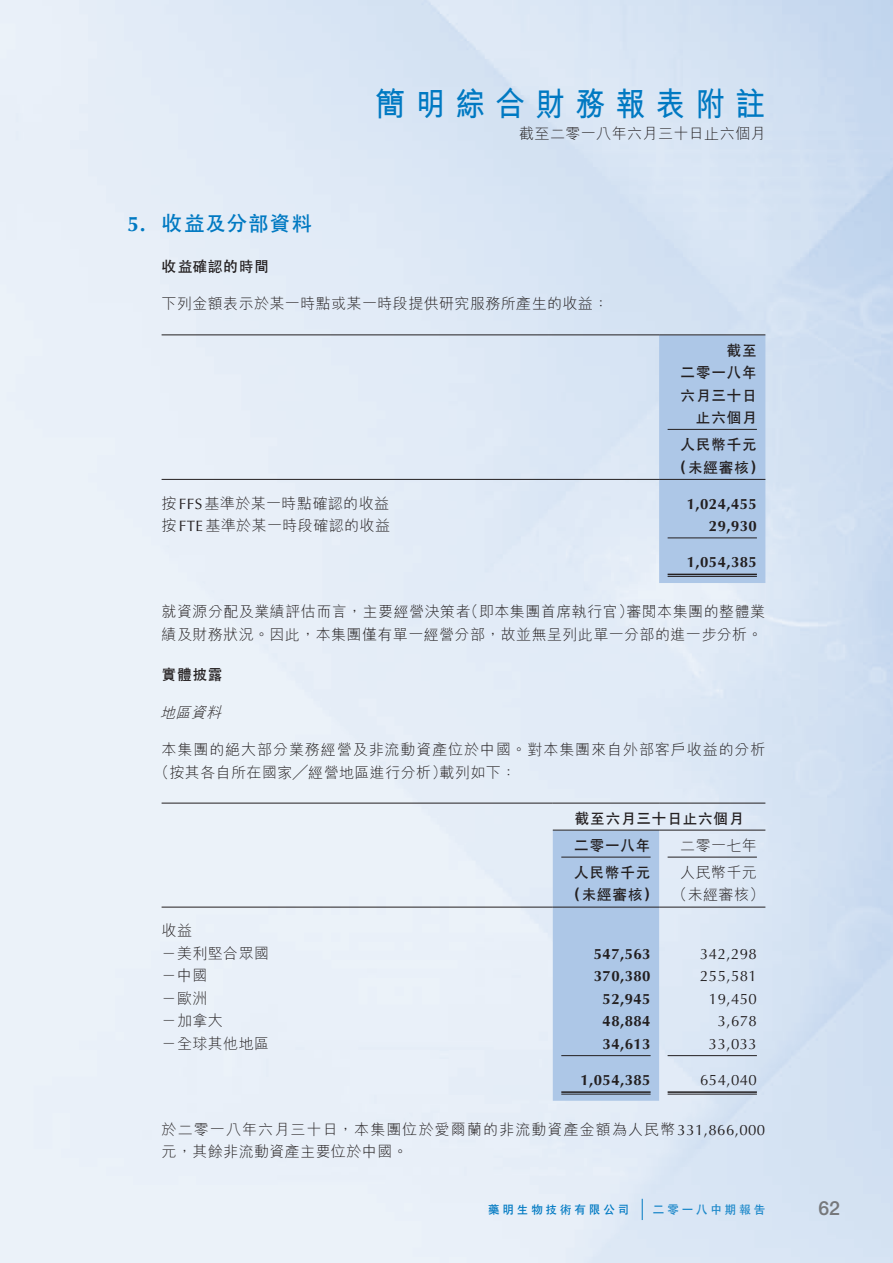
<style>
.page{position:relative;width:893px;height:1263px;background:#fff}
.page>*{position:absolute;margin:0;border:0;box-sizing:border-box;transform-origin:0 0}
.t1{font:700 33px "M Hei HK";letter-spacing:.345em;color:#0079c2;scale:.9 1}
._3__標題{font:700 21px "C Hei 2 HK";letter-spacing:.03em;color:#0079c2}
._3__標題-2{font:700 21px "Optima LT Std";color:#0079c2}
.t2{font:500 19.5px "Helvetica Neue LT Std";color:#76787b}
._1__內文{font:300 15px/22.5px "M Hei HK";letter-spacing:.03em;color:#231f20}
._1__內文-2{font:700 15px "Optima LT Std";letter-spacing:.03em;color:#231f20}
._1__內文-3{font:300 15px/22.5px "M Hei HK";letter-spacing:.075em;color:#231f20}
._1__內文-4{font:700 15px "C Hei 2 HK";letter-spacing:.03em;color:#231f20}
._1__內文-5{font:300 15px/22.5px "M Hei HK";letter-spacing:.06em;color:#231f20}
._1__內文-6{font:15px "Optima LT Std";letter-spacing:.03em;color:#231f20}
._4__副標題{font:700 15px "C Hei 2 HK";letter-spacing:.03em;color:#231f20}
._5__副副標題{font:italic 300 15px "M Hei HK";color:#231f20}
.t3{font:700 12px "C Hei 2 HK";letter-spacing:.2em;color:#0079c2}
.t4{font:700 12px "C Hei 2 HK";letter-spacing:.2em;color:#1e89ca}
.s1{font-family:"Optima LT Std";font-weight:400}
.s2{font-weight:800}
</style>
<div class="page">
<img style="left:0;top:0;width:893px;height:1263px">
<svg style="left:642px;top:1199px;width:1px;height:21px"></svg>
<div style="left:659px;top:336px;width:106px;height:247px;background:#adc7e7"></div>
<hr style="left:162px;top:335px;width:497px;height:1px;background:#231f20">
<hr style="left:659px;top:335px;width:106px;height:1px;background:#231f20">
<hr style="left:668px;top:429px;width:89px;height:1px;background:#231f20">
<hr style="left:162px;top:479px;width:497px;height:1px;background:#231f20">
<hr style="left:659px;top:479px;width:106px;height:1px;background:#231f20">
<hr style="left:668px;top:538px;width:89px;height:1px;background:#231f20">
<hr style="left:668px;top:574px;width:89px;height:1px;background:#231f20">
<hr style="left:668px;top:576px;width:89px;height:1px;background:#231f20">
<div style="left:553px;top:831px;width:106px;height:270px;background:#adc7e7"></div>
<hr style="left:162px;top:803px;width:391px;height:1px;background:#231f20">
<hr style="left:553px;top:803px;width:106px;height:1px;background:#231f20">
<hr style="left:659px;top:803px;width:106px;height:1px;background:#231f20">
<hr style="left:553px;top:830px;width:106px;height:1px;background:#231f20">
<hr style="left:659px;top:830px;width:106px;height:1px;background:#231f20">
<hr style="left:561px;top:857px;width:90px;height:1px;background:#231f20">
<hr style="left:668px;top:857px;width:89px;height:1px;background:#231f20">
<hr style="left:162px;top:907px;width:391px;height:1px;background:#231f20">
<hr style="left:553px;top:907px;width:106px;height:1px;background:#231f20">
<hr style="left:659px;top:907px;width:106px;height:1px;background:#231f20">
<hr style="left:561px;top:1055px;width:90px;height:1px;background:#231f20">
<hr style="left:668px;top:1055px;width:89px;height:1px;background:#231f20">
<hr style="left:561px;top:1091px;width:90px;height:2px;background:#231f20">
<hr style="left:561px;top:1094px;width:90px;height:1px;background:#231f20">
<hr style="left:668px;top:1091px;width:89px;height:2px;background:#231f20">
<hr style="left:668px;top:1094px;width:89px;height:1px;background:#231f20">
<h1 class="t1" style="left:376px;top:80px;width:435px">簡明綜合財務報表附註</h1>
<p class="_1__內文" style="left:519px;top:122px;width:248px">截至二零一八年六月三十日止六個月</p>
<p class="_3__標題-2" style="left:128px;top:212px;width:20px">5.</p>
<p class="_3__標題" style="left:162px;top:213px;width:152px">收益及分部資料</p>
<p class="_4__副標題" style="left:162px;top:259px;width:109px">收益確認的時間</p>
<p class="_1__內文" style="left:162px;top:292px;width:448px">下列金額表示於某一時點或某一時段提供研究服務所產生的收益：</p>
<p class="_1__內文" style="left:162px;top:492px;width:229px">按<span class="s1">FFS</span>基準於某一時點確認的收益</p>
<p class="_1__內文" style="left:162px;top:514px;width:230px">按<span class="s1">FTE</span>基準於某一時段確認的收益</p>
<p class="_1__內文-4" style="left:726px;top:343px;width:32px">截至</p>
<p class="_1__內文-4" style="left:680px;top:365px;width:78px">二零一八年</p>
<p class="_1__內文-4" style="left:680px;top:388px;width:78px">六月三十日</p>
<p class="_1__內文-4" style="left:696px;top:410px;width:63px">止六個月</p>
<p class="_1__內文-4" style="left:680px;top:437px;width:78px">人民幣千元</p>
<p class="_1__內文-4" style="left:672px;top:460px;width:94px"><span class="s2">（</span>未經審核<span class="s2">(</span></p>
<p class="_1__內文-2" style="left:687px;top:495px;width:72px">1,024,455</p>
<p class="_1__內文-2" style="left:709px;top:517px;width:49px">29,930</p>
<p class="_1__內文-2" style="left:687px;top:553px;width:72px">1,054,385</p>
<p class="_1__內文" style="left:626px;top:600px;width:140px">審閱本集團的整體業</p>
<p class="_1__內文" style="left:464px;top:600px;width:171px">（即本集團首席執行官）</p>
<p class="_1__內文" style="left:162px;top:600px;width:602px">就資源分配及業績評估而言，主要經營決策者<br>績及財務狀況。因此，本集團僅有單一經營分部，故並無呈列此單一分部的進一步分析。</p>
<p class="_4__副標題" style="left:162px;top:667px;width:63px">實體披露</p>
<p class="_5__副副標題" style="left:160px;top:704px;width:67px">地區資料</p>
<p class="_1__內文-5" style="left:440px;top:738px;width:327px;text-indent:-278px">本集團的絕大部分業務經營及非流動資產位於中國。對本集團來自外部客戶收益的分析載列如下：</p>
<p class="_1__內文" style="left:154px;top:761px;width:294px">（按其各自所在國家╱經營地區進行分析）</p>
<p class="_1__內文-4" style="left:574px;top:811px;width:171px">截至六月三十日止六個月</p>
<p class="_1__內文" style="left:680px;top:834px;width:78px">二零一七年</p>
<p class="_1__內文-4" style="left:574px;top:838px;width:78px">二零一八年</p>
<p class="_1__內文-4" style="left:574px;top:865px;width:78px">人民幣千元</p>
<p class="_1__內文" style="left:680px;top:861px;width:78px">人民幣千元</p>
<p class="_1__內文-4" style="left:566px;top:887px;width:94px"><span class="s2">（</span>未經審核<span class="s2">）</span></p>
<p class="_1__內文" style="left:672px;top:883px;width:94px">（未經審核(</p>
<p class="_1__內文" style="left:162px;top:919px;width:32px">收益</p>
<p class="_1__內文" style="left:162px;top:942px;width:109px">－美利堅合眾國</p>
<p class="_1__內文-2" style="left:594px;top:945px;width:58px">547,563</p>
<p class="_1__內文-6" style="left:700px;top:945px;width:58px">342,298</p>
<p class="_1__內文" style="left:162px;top:964px;width:47px">－中國</p>
<p class="_1__內文-2" style="left:594px;top:968px;width:58px">370,380</p>
<p class="_1__內文-6" style="left:700px;top:968px;width:58px">255,581</p>
<p class="_1__內文" style="left:162px;top:987px;width:47px">－歐洲</p>
<p class="_1__內文-2" style="left:603px;top:990px;width:49px">52,945</p>
<p class="_1__內文-6" style="left:709px;top:990px;width:49px">19,450</p>
<p class="_1__內文" style="left:162px;top:1009px;width:63px">－加拿大</p>
<p class="_1__內文-2" style="left:603px;top:1013px;width:49px">48,884</p>
<p class="_1__內文-6" style="left:718px;top:1013px;width:41px">3,678</p>
<p class="_1__內文" style="left:162px;top:1032px;width:109px">－全球其他地區</p>
<p class="_1__內文-2" style="left:603px;top:1035px;width:49px">34,613</p>
<p class="_1__內文-6" style="left:709px;top:1035px;width:49px">33,033</p>
<p class="_1__內文-2" style="left:580px;top:1071px;width:72px">1,054,385</p>
<p class="_1__內文-3" style="left:162px;top:1118px;width:605px">於二零一八年六月三十日，本集團位於愛爾蘭的非流動資產金額為人民幣<span class="s1">331,866,000</span>元，其餘非流動資產主要位於中國。</p>
<p class="_1__內文-6" style="left:700px;top:1071px;width:58px">654,040</p>
<p class="t3" style="left:488px;top:1203px;width:143px">藥明生物技術有限公司</p>
<p class="t4" style="left:653px;top:1203px;width:114px">二零一八中期報告</p>
<h3 class="t2" style="left:818px;top:1197px;width:23px">62</h3>
</div>
